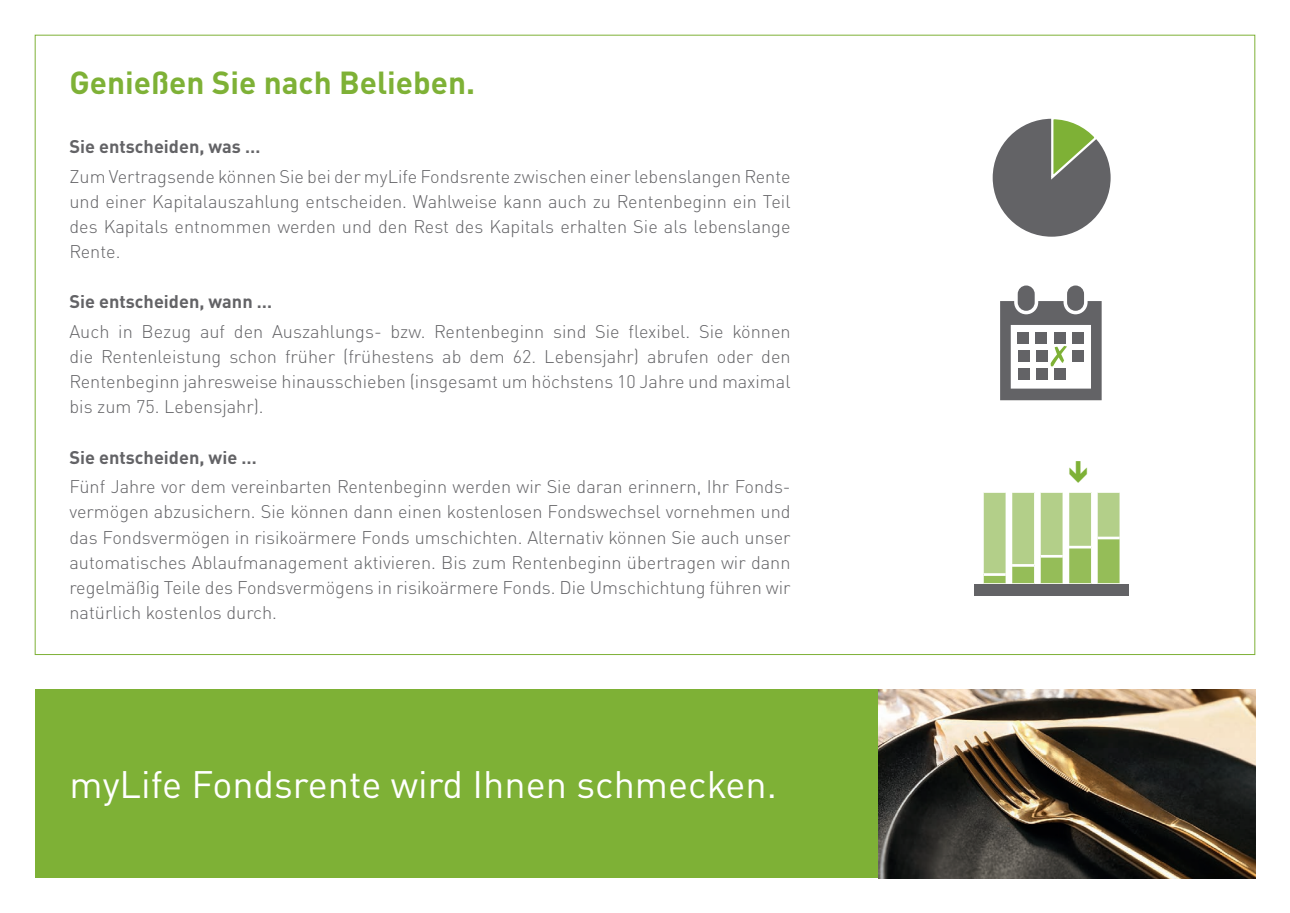
<style>
.page{position:relative;width:1290px;height:913px;background:#fff}
.page>*{position:absolute;margin:0;border:0;box-sizing:border-box;transform-origin:0 0}
.t1{font:37.8px "DIN Pro";color:#fff}
.t2{font:700 31.5px "DIN Pro";color:#7eb136}
.t3{font:300 18.2px/25.2px "DIN Pro";color:#636366;text-align:justify}
.t4{font:700 18.2px "DIN Pro";color:#636366}
</style>
<div class="page">
<div style="left:35px;top:690px;width:1220px;height:188px;background:#7eb136"></div>
<img style="left:878px;top:690px;width:377px;height:188px">
<div style="left:993px;top:119px;width:117px;height:118px;background:#636366;border-radius:50%"></div>
<svg style="left:1050px;top:118px;width:49px;height:62px"></svg>
<div style="left:1097px;top:492px;width:23px;height:46px;background:#b3cf89"></div>
<div style="left:1097px;top:538px;width:23px;height:46px;background:#95bd58"></div>
<hr style="left:1097px;top:493px;width:1px;height:45px;background:#fff">
<hr style="left:1097px;top:538px;width:1px;height:45px;background:#fff">
<hr style="left:1097px;top:537px;width:23px;height:2px;background:#fff">
<div style="left:1069px;top:492px;width:22px;height:55px;background:#b3cf89"></div>
<div style="left:1069px;top:547px;width:22px;height:37px;background:#95bd58"></div>
<hr style="left:1069px;top:546px;width:22px;height:2px;background:#fff">
<div style="left:1040px;top:492px;width:23px;height:64px;background:#b3cf89"></div>
<hr style="left:1040px;top:493px;width:1px;height:63px;background:#fff">
<hr style="left:1040px;top:555px;width:23px;height:2px;background:#fff">
<div style="left:1012px;top:492px;width:22px;height:73px;background:#b3cf89"></div>
<div style="left:983px;top:492px;width:23px;height:82px;background:#b3cf89"></div>
<svg style="left:983px;top:492px;width:137px;height:1px"></svg>
<hr style="left:983px;top:493px;width:1px;height:81px;background:#fff">
<svg style="left:983px;top:556px;width:137px;height:28px"></svg>
<hr style="left:983px;top:573px;width:23px;height:3px;background:#fff">
<div style="left:974px;top:584px;width:155px;height:11px;background:#636366"></div>
<div style="left:1018px;top:285px;width:17px;height:26px;background:#636366;border-radius:8px"></div>
<div style="left:1067px;top:285px;width:17px;height:26px;background:#636366;border-radius:8px"></div>
<svg style="left:1000px;top:301px;width:101px;height:99px"></svg>
<p class="t2" style="left:69px;top:56px;width:407px">Genießen Sie nach Belieben.</p>
<p class="t4" style="left:69px;top:131px;width:193px">Sie entscheiden, was …</p>
<p class="t3" style="left:69px;top:162px;width:723px">Zum Vertragsende können Sie bei der myLife Fondsrente zwischen einer lebenslangen Rente und einer Kapitalauszahlung entscheiden. Wahlweise kann auch zu Rentenbeginn ein Teil des Kapitals entnommen werden und den Rest des Kapitals erhalten Sie als lebenslange Rente.</p>
<p class="t4" style="left:69px;top:286px;width:204px">Sie entscheiden, wann …</p>
<p class="t3" style="left:69px;top:317px;width:723px">Auch in Bezug auf den Auszahlungs- bzw. Rentenbeginn sind Sie flexibel. Sie können die Rentenleistung schon früher (frühestens ab dem 62. Lebensjahr) abrufen oder den Rentenbeginn jahresweise hinausschieben (insgesamt um höchstens 10 Jahre und maximal bis zum 75. Lebensjahr).</p>
<p class="t4" style="left:69px;top:442px;width:189px">Sie entscheiden, wie …</p>
<p class="t3" style="left:69px;top:473px;width:723px;text-align:left">Fünf Jahre vor dem vereinbarten Rentenbeginn werden wir Sie daran erinnern, Ihr Fonds&shy;vermögen abzusichern. Sie können dann einen kostenlosen Fondswechsel vornehmen und das Fondsvermögen in risikoärmere Fonds umschichten. Alternativ können Sie auch unser automatisches Ablaufmanagement aktivieren. Bis zum Rentenbeginn übertragen wir dann regelmäßig Teile des Fondsvermögens in risikoärmere Fonds. Die Umschichtung führen wir natürlich kostenlos durch.</p>
<p class="t1" style="left:69px;top:755px;width:709px">myLife Fondsrente wird Ihnen schmecken.</p>
</div>
